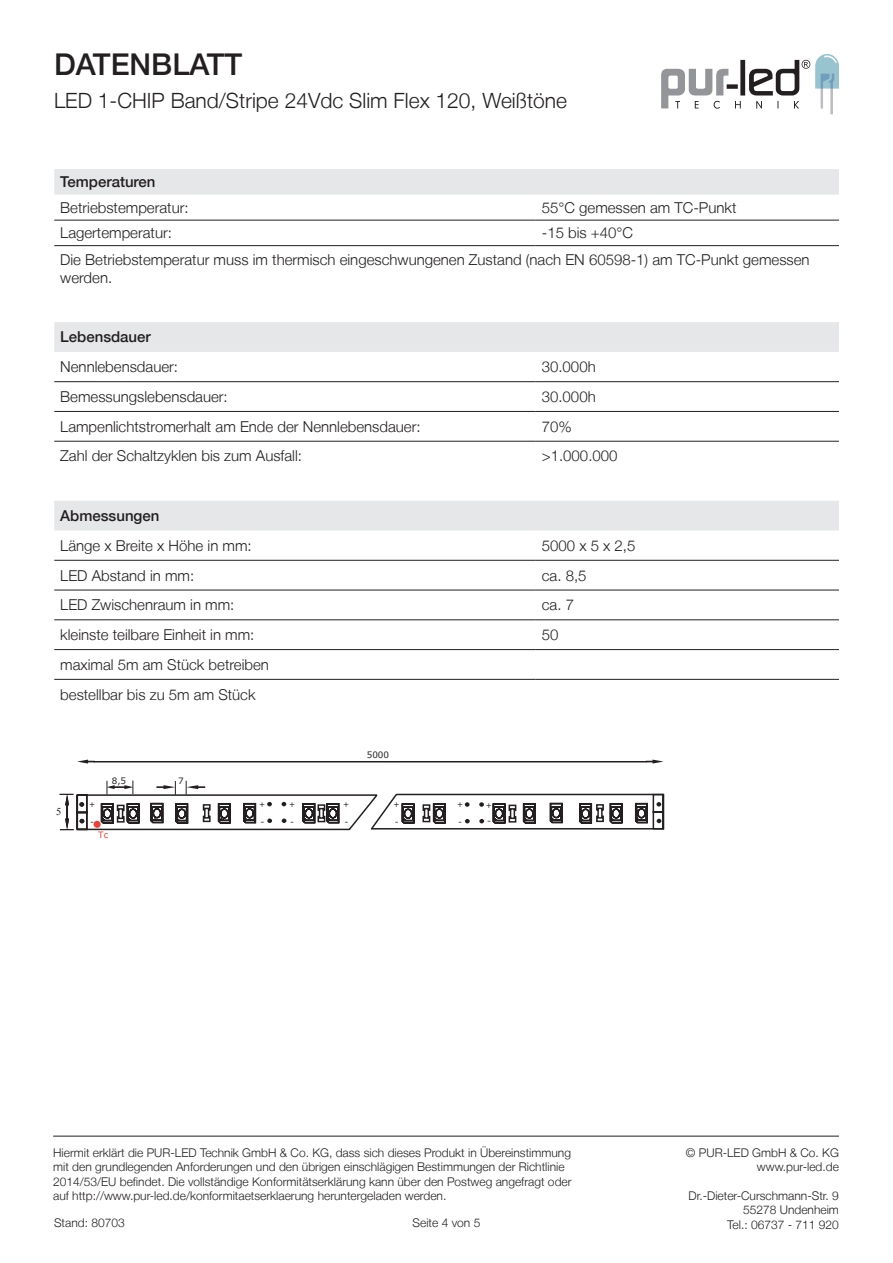
<style>
.page{position:relative;width:893px;height:1263px;background:#fff}
.page>*{position:absolute;margin:0;border:0;box-sizing:border-box;transform-origin:0 0}
.t1{font:500 30px "Helvetica Neue LT";color:#231f20}
.t2{font:300 21px "Helvetica Neue LT";color:#231f20}
.t3{font:300 15px/18px "Helvetica Neue LT";color:#231f20}
.t4{font:500 15px "Helvetica Neue LT";color:#231f20}
.t5{font:300 12px/14.4px "Helvetica Neue LT";color:#231f20;text-align:right}
.t6{font:8.7px "Verdana";color:#231f20}
.t7{font:8.7px "Verdana";color:#ee3e35}
.t8{font:7.5px "Verdana";color:#231f20}
.s1{font-family:"Times New Roman";font-size:10.5px}
</style>
<div class="page">
<svg style="left:661px;top:54px;width:178px;height:60px"></svg>
<hr style="left:53px;top:1136px;width:786px;height:1px;background:#231f20">
<svg style="left:54px;top:169px;width:785px;height:361px"></svg>
<hr style="left:54px;top:220px;width:482px;height:1px;background:#231f20">
<hr style="left:536px;top:220px;width:303px;height:1px;background:#231f20">
<hr style="left:54px;top:245px;width:482px;height:1px;background:#231f20">
<hr style="left:536px;top:245px;width:303px;height:1px;background:#231f20">
<hr style="left:54px;top:381px;width:482px;height:1px;background:#231f20">
<hr style="left:536px;top:381px;width:303px;height:1px;background:#231f20">
<hr style="left:54px;top:411px;width:482px;height:1px;background:#231f20">
<hr style="left:536px;top:411px;width:303px;height:1px;background:#231f20">
<hr style="left:54px;top:441px;width:482px;height:1px;background:#231f20">
<hr style="left:536px;top:441px;width:303px;height:1px;background:#231f20">
<hr style="left:54px;top:560px;width:482px;height:1px;background:#231f20">
<hr style="left:536px;top:560px;width:303px;height:1px;background:#231f20">
<hr style="left:54px;top:590px;width:482px;height:1px;background:#231f20">
<hr style="left:536px;top:590px;width:303px;height:1px;background:#231f20">
<hr style="left:54px;top:619px;width:482px;height:1px;background:#231f20">
<hr style="left:536px;top:619px;width:303px;height:1px;background:#231f20">
<hr style="left:54px;top:649px;width:482px;height:1px;background:#231f20">
<hr style="left:536px;top:649px;width:303px;height:1px;background:#231f20">
<hr style="left:54px;top:679px;width:482px;height:1px;background:#231f20">
<hr style="left:536px;top:679px;width:303px;height:1px;background:#231f20">
<svg style="left:77px;top:759px;width:18px;height:4px"></svg>
<hr style="left:94px;top:761px;width:553px;height:1px;background:#231f20">
<svg style="left:646px;top:759px;width:18px;height:4px"></svg>
<svg style="left:60px;top:780px;width:605px;height:51px"></svg>
<div style="left:56px;top:808px;width:8px;height:13px;background:#fff"></div>
<h1 class="t1" style="left:54px;top:47px;width:190px">DATENBLATT</h1>
<h2 class="t2" style="left:54px;top:88px;width:515px">LED 1-CHIP Band/Stripe 24Vdc Slim Flex 120, Weißtöne</h2>
<p class="t4" style="left:60px;top:173px;width:97px">Temperaturen</p>
<p class="t3" style="left:60px;top:198px;width:130px">Betriebstemperatur:</p>
<p class="t3" style="left:542px;top:198px;width:196px">55°C gemessen am TC-Punkt</p>
<p class="t3" style="left:60px;top:224px;width:113px">Lagertemperatur:</p>
<p class="t3" style="left:542px;top:224px;width:93px">-15 bis +40°C</p>
<p class="t3" style="left:60px;top:251px;width:751px">Die Betriebstemperatur muss im thermisch eingeschwungenen Zustand (nach EN 60598-1) am TC-Punkt gemessen werden.</p>
<p class="t4" style="left:60px;top:328px;width:92px">Lebensdauer</p>
<p class="t3" style="left:60px;top:357px;width:119px">Nennlebensdauer:</p>
<p class="t3" style="left:542px;top:357px;width:55px">30.000h</p>
<p class="t3" style="left:60px;top:387px;width:169px">Bemessungslebensdauer:</p>
<p class="t3" style="left:542px;top:387px;width:55px">30.000h</p>
<p class="t3" style="left:60px;top:417px;width:362px">Lampenlichtstromerhalt am Ende der Nennlebensdauer:</p>
<p class="t3" style="left:542px;top:417px;width:32px">70%</p>
<p class="t3" style="left:60px;top:447px;width:243px">Zahl der Schaltzyklen bis zum Ausfall:</p>
<p class="t3" style="left:542px;top:447px;width:77px">&gt;1.000.000</p>
<p class="t4" style="left:60px;top:507px;width:101px">Abmessungen</p>
<p class="t3" style="left:60px;top:536px;width:193px">Länge x Breite x Höhe in mm:</p>
<p class="t3" style="left:542px;top:536px;width:95px">5000 x 5 x 2,5</p>
<p class="t3" style="left:60px;top:566px;width:135px">LED Abstand in mm:</p>
<p class="t3" style="left:542px;top:566px;width:46px">ca. 8,5</p>
<p class="t3" style="left:60px;top:596px;width:176px">LED Zwischenraum in mm:</p>
<p class="t3" style="left:542px;top:596px;width:34px">ca. 7</p>
<p class="t3" style="left:60px;top:625px;width:196px">kleinste teilbare Einheit in mm:</p>
<p class="t3" style="left:542px;top:625px;width:18px">50</p>
<p class="t3" style="left:60px;top:655px;width:210px">maximal 5m am Stück betreiben</p>
<p class="t3" style="left:60px;top:685px;width:197px">bestellbar bis zu 5m am Stück</p>
<p class="t6" style="left:56px;top:807px;width:7px">6<span class="s1">5</span></p>
<p class="t8" style="left:89px;top:799px;width:8px">+</p>
<p class="t6" style="left:90px;top:816px;width:5px">-</p>
<p class="t6" style="left:112px;top:776px;width:16px">8,5</p>
<p class="t7" style="left:98px;top:829px;width:11px">Tc</p>
<p class="t6" style="left:178px;top:775px;width:7px">7</p>
<p class="t8" style="left:259px;top:799px;width:8px">+</p>
<p class="t6" style="left:261px;top:816px;width:5px">-</p>
<p class="t8" style="left:289px;top:799px;width:8px">+</p>
<p class="t6" style="left:290px;top:816px;width:5px">-</p>
<p class="t8" style="left:343px;top:799px;width:8px">+</p>
<p class="t6" style="left:344px;top:816px;width:5px">-</p>
<p class="t6" style="left:367px;top:749px;width:24px">5000</p>
<p class="t8" style="left:393px;top:799px;width:8px">+</p>
<p class="t6" style="left:395px;top:816px;width:5px">-</p>
<p class="t8" style="left:457px;top:799px;width:8px">+</p>
<p class="t6" style="left:458px;top:816px;width:5px">-</p>
<p class="t8" style="left:486px;top:800px;width:8px">+</p>
<p class="t6" style="left:487px;top:815px;width:5px">-</p>
<p class="t5" style="left:53px;top:1145px;width:520px;text-align:left">Hiermit erklärt die PUR-LED Technik GmbH &amp; Co. KG, dass sich dieses Produkt in Übereinstimmung mit den grundlegenden Anforderungen und den übrigen einschlägigen Bestimmungen der Richtlinie 2014/53/EU befindet. Die vollständige Konformitätserklärung kann über den Postweg angefragt oder auf http://www.pur-led.de/konformitaetserklaerung heruntergeladen werden.</p>
<p class="t5" style="left:54px;top:1215px;width:72px">Stand: 80703</p>
<p class="t5" style="left:413px;top:1215px;width:69px">Seite 4 von 5</p>
<p class="t5" style="left:686px;top:1145px;width:154px">© PUR-LED GmbH &amp; Co. KG www.pur-led.de</p>
<p class="t5" style="left:688px;top:1188px;width:152px">Dr.-Dieter-Curschmann-Str. 9<br>55278 Undenheim<br>Tel.: 06737 - 711 920</p>
</div>
